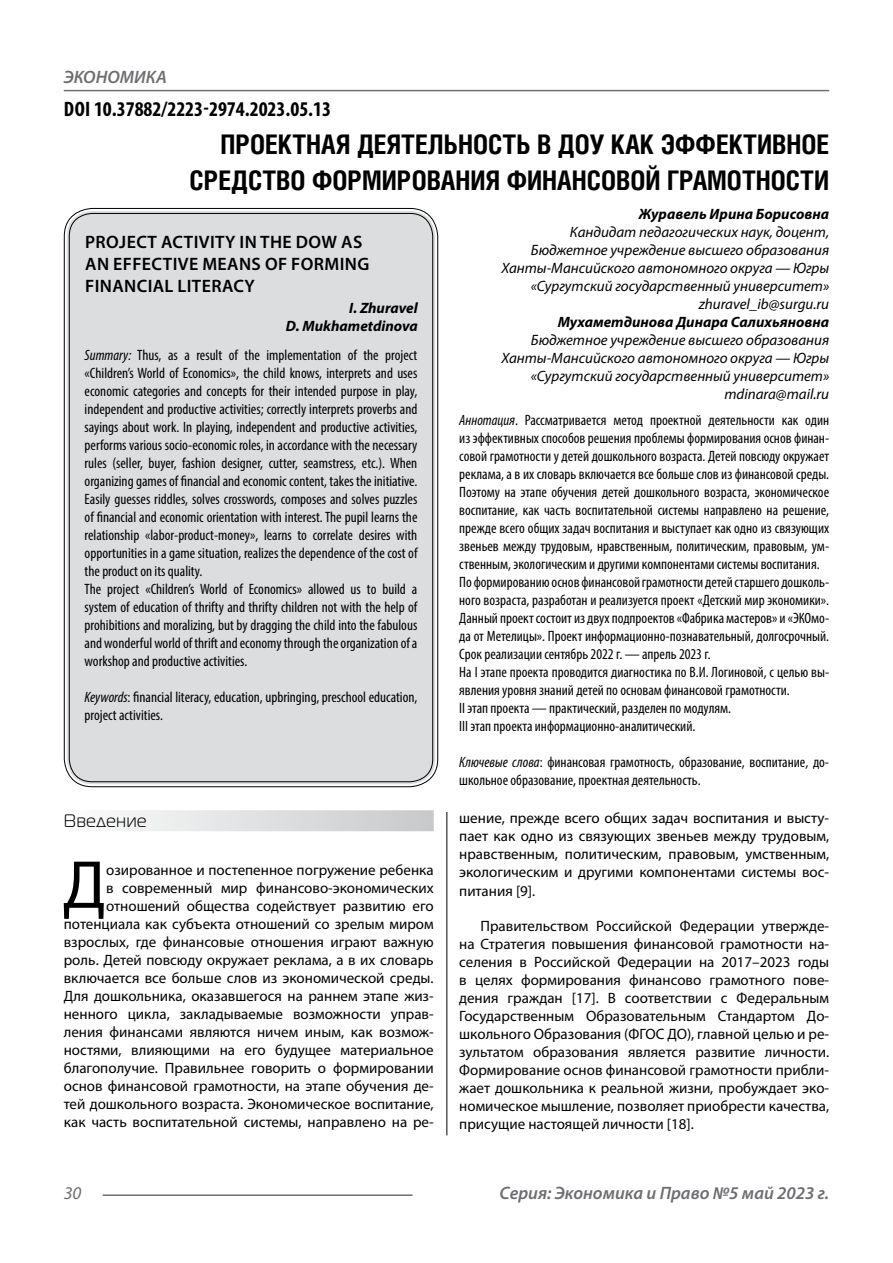
<style>
.page{position:relative;width:893px;height:1263px;background:#fff}
.page>*{position:absolute;margin:0;border:0;box-sizing:border-box;transform-origin:0 0}
.t1{font:68.4px "Myriad Pro";color:#000}
.t2{font:700 27px "Helios Cond C";color:#000}
.t3{font:700 condensed 21px "Myriad Pro";color:#000}
.t4{font:600 18px "Myriad Pro";color:#000}
.t5{font:italic 600 18px "Myriad Pro";color:#6d6e71}
.t6{font:18px "Magistral C";letter-spacing:.04em;color:#000}
.t7{font:italic 18px "Myriad Pro";color:#6d6e71}
.t8{font:condensed 15px/18px "Myriad Pro";color:#000}
.t9{font:15px/18px "Myriad Pro";color:#000;text-align:justify}
.t10{font:italic 15px/18px "Myriad Pro";color:#000;text-align:right}
.t11{font:italic 700 15px/18px "Myriad Pro";color:#000;text-align:right}
.s1{font-style:italic}
</style>
<div class="page">
<hr style="left:446px;top:128px;width:1px;height:1007px;background:#000">
<hr style="left:103px;top:1194px;width:309px;height:2px;background:#6d6e71">
<hr style="left:64px;top:90px;width:765px;height:1px;background:#6d6e71">
<div style="left:443px;top:128px;width:10px;height:684px;background:#fff"></div>
<div style="left:67px;top:211px;width:368px;height:573px;background:#dcddde;border-radius:26px"></div>
<div style="left:64px;top:810px;width:370px;height:21px;background:linear-gradient(to right,#fdfdfd,#c7c9cb)"></div>
<p class="t5" style="left:64px;top:66px;width:105px">ЭКОНОМИКА</p>
<h3 class="t3" style="left:64px;top:96px;width:269px">DOI 10.37882/2223-2974.2023.05.13</h3>
<h2 class="t2" style="left:220px;top:128px;width:16px">ПРОЕКТНАЯ</h2>
<h2 class="t2" style="left:357px;top:128px;width:16px">ДЕЯТЕЛЬНОСТЬ</h2>
<h2 class="t2" style="left:537px;top:128px;width:14px">ВДО</h2>
<h2 class="t2" style="left:590px;top:128px;width:36px">У КАК</h2>
<h2 class="t2" style="left:661px;top:128px;width:17px">ЭФФЕКТИВНОЕ</h2>
<h2 class="t2" style="left:189px;top:164px;width:16px">СРЕДСТВО</h2>
<h2 class="t2" style="left:312px;top:164px;width:17px">ФОРМИРОВАНИЯ</h2>
<h2 class="t2" style="left:507px;top:164px;width:17px">ФИНАНСОВОЙ</h2>
<h2 class="t2" style="left:667px;top:164px;width:16px">ГРАМОТНОСТИ</h2>
<p class="t11" style="left:639px;top:205px;width:192px">Журавель Ирина Борисовна</p>
<p class="t10" style="left:501px;top:223px;width:329px">Кандидат педагогических наук, доцент, Бюджетное учреждение высшего образования Ханты-Мансийского автономного округа — Югры «Сургутский государственный университет» zhuravel_ib@surgu.ru</p>
<p class="t11" style="left:558px;top:313px;width:273px">Мухаметдинова Динара Салихьяновна</p>
<p class="t10" style="left:501px;top:331px;width:329px">Бюджетное учреждение высшего образования Ханты-Мансийского автономного округа — Югры «Сургутский государственный университет» mdinara@mail.ru</p>
<p class="t8" style="left:459px;top:411px;width:371px"><span class="s1">Аннотация</span>. Рассматривается метод проектной деятельности как один из эффективных способов решения проблемы формирования основ финан&shy;совой грамотности у детей дошкольного возраста. Детей повсюду окружает реклама, а в их словарь включается все больше слов из финансовой среды.<br>Поэтому на этапе обучения детей дошкольного возраста, экономическое воспитание, как часть воспитательной системы направлено на решение, прежде всего общих задач воспитания и выступает как одно из связующих звеньев между трудовым, нравственным, политическим, правовым, ум&shy;ственным, экологическим и другими компонентами системы воспитания.<br>По формированию основ финансовой грамотности детей старшего дошколь&shy;ного возраста, разработан и реализуется проект «Детский мир экономики».<br>Данный проект состоит из двух подпроектов «Фабрика мастеров» и «ЭКОмо&shy;да от Метелицы». Проект информационно-познавательный, долгосрочный.<br>Срок реализации сентябрь 2022 г. — апрель 2023 г.<br>На I этапе проекта проводится диагностика по В.И. Логиновой, с целью вы&shy;явления уровня знаний детей по основам финансовой грамотности.<br>II этап проекта — практический, разделен по модулям.<br>III этап проекта информационно-аналитический.</p>
<p class="t8" style="left:459px;top:753px;width:371px"><span class="s1">Ключевые слова</span>: финансовая грамотность, образование, воспитание, до&shy;школьное образование, проектная деятельность.</p>
<p class="t4" style="left:85px;top:231px;width:12px">PRO</p>
<p class="t4" style="left:119px;top:231px;width:19px">JECT</p>
<p class="t4" style="left:161px;top:231px;width:11px">ACTIVITY</p>
<p class="t4" style="left:240px;top:231px;width:32px">IN THE</p>
<p class="t4" style="left:296px;top:231px;width:15px">DOW</p>
<p class="t4" style="left:341px;top:231px;width:12px">AS</p>
<p class="t4" style="left:85px;top:253px;width:39px">AN EFFECTIVE</p>
<p class="t4" style="left:202px;top:253px;width:27px">MEANS</p>
<p class="t4" style="left:265px;top:253px;width:38px">OF FOR</p>
<p class="t4" style="left:324px;top:253px;width:26px">MING</p>
<p class="t4" style="left:85px;top:274px;width:11px">FINANCIAL</p>
<p class="t4" style="left:178px;top:274px;width:11px">LITERACY</p>
<p class="t11" style="left:286px;top:299px;width:134px">I. Zhuravel<br>D. Mukhametdinova</p>
<p class="t8" style="left:85px;top:346px;width:334px"><span class="s1">Summary:</span> Thus, as a result of the implementation of the project «Children’s World of Economics», the child knows, interprets and uses economic categories and concepts for their intended purpose in play, independent and productive activities; correctly interprets proverbs and sayings about work. In playing, independent and productive activities, performs various socio-economic roles, in accordance with the necessary rules (seller, buyer, fashion designer, cutter, seamstress, etc.). When organizing games of financial and economic content, takes the initiative.<br>Easily guesses riddles, solves crosswords, composes and solves puzzles of financial and economic orientation with interest. The pupil learns the relationship «labor-product-money», learns to correlate desires with opportunities in a game situation, realizes the dependence of the cost of the product on its quality.<br>The project «Children’s World of Economics» allowed us to build a system of education of thrifty and thrifty children not with the help of prohibitions and moralizing, but by dragging the child into the fabulous and wonderful world of thrift and economy through the organization of a workshop and productive activities.</p>
<p class="t8" style="left:85px;top:688px;width:334px"><span class="s1">Keywords</span>: financial literacy, education, upbringing, preschool education, project activities.</p>
<p class="t6" style="left:64px;top:811px;width:84px">Введение</p>
<h1 class="t1" style="left:63px;top:843px;width:45px">Д</h1>
<p class="t9" style="left:64px;top:860px;width:371px;text-align:right">озированное и постепенное погружение ребенка<br>в современный мир финансово-экономических отношений общества содействует развитию его потенциала как субъекта отношений со зрелым миром взрослых, где финансовые отношения играют важную роль. Детей повсюду окружает реклама, а в их словарь включается все больше слов из экономической среды.<br>Для дошкольника, оказавшегося на раннем этапе жиз&shy;ненного цикла, закладываемые возможности управ&shy;ления финансами являются ничем иным, как возмож&shy;ностями, влияющими на его будущее материальное благополучие. Правильнее говорить о формировании основ финансовой грамотности, на этапе обучения де&shy;тей дошкольного возраста. Экономическое воспитание, как часть воспитательной системы, направлено на ре-</p>
<p class="t9" style="left:459px;top:809px;width:371px">шение, прежде всего общих задач воспитания и высту&shy;пает как одно из связующих звеньев между трудовым, нравственным, политическим, правовым, умственным, экологическим и другими компонентами системы вос&shy;питания [9].</p>
<p class="t9" style="left:459px;top:916px;width:371px;text-indent:21px">Правительством Российской Федерации утвержде&shy;на Стратегия повышения финансовой грамотности на&shy;селения в Российской Федерации на 2017–2023 годы в целях формирования финансово грамотного пове&shy;дения граждан [17]. В соответствии с Федеральным Государственным Образовательным Стандартом До&shy;школьного Образования (ФГОС ДО), главной целью и ре&shy;зультатом образования является развитие личности.<br>Формирование основ финансовой грамотности прибли&shy;жает дошкольника к реальной жизни, пробуждает эко&shy;номическое мышление, позволяет приобрести качества, присущие настоящей личности [18].</p>
<p class="t7" style="left:64px;top:1182px;width:19px">30</p>
<p class="t5" style="left:500px;top:1182px;width:331px">Серия: Экономика и Право №5 май 2023 г.</p>
</div>
